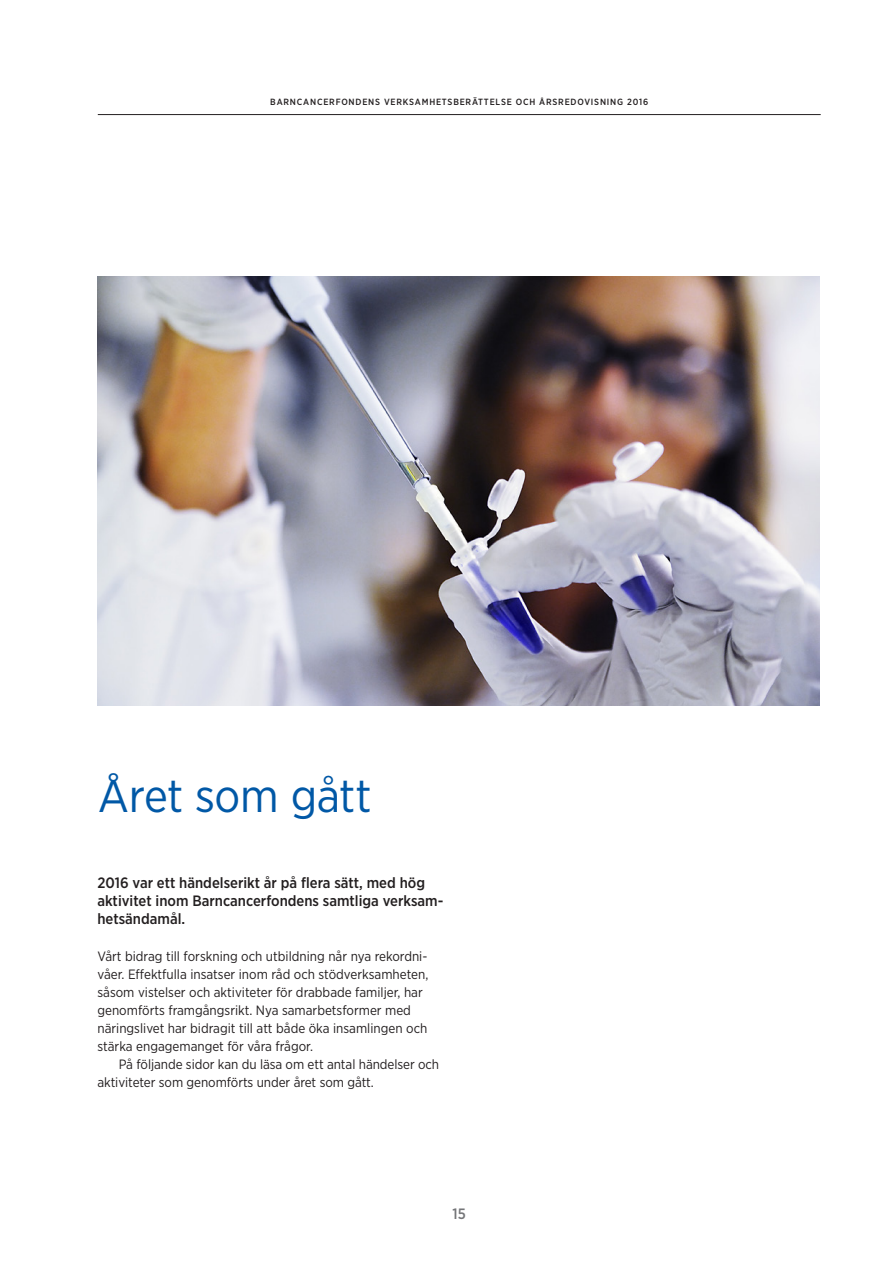
<style>
.page{position:relative;width:893px;height:1263px;background:#fff}
.page>*{position:absolute;margin:0;border:0;box-sizing:border-box;transform-origin:0 0}
.Huvudrubrik_2{font:46.5px "Gotham Narrow";letter-spacing:-.01em;color:#0158a6}
.Ingress{font:500 15px/18px "Gotham Narrow";color:#231f20}
.t1{font:500 15px "Gotham Narrow";color:#757679}
.Bröd{font:13.5px/18px "Gotham Narrow";color:#231f20}
.Bröd_indrag{font:13.5px/18px "Gotham Narrow";letter-spacing:-.005em;color:#231f20}
.t2{font:500 9px "Gotham Narrow";letter-spacing:.09em;color:#231f20}
</style>
<div class="page">
<hr style="left:98px;top:114px;width:723px;height:1px;background:#231f20">
<img style="left:98px;top:276px;width:722px;height:430px">
<p class="t2" style="left:270px;top:96px;width:379px">BARNCANCERFONDENS VERKSAMHETSBERÄTTELSE OCH ÅRSREDOVISNING 2016</p>
<p class="Huvudrubrik_2" style="left:98px;top:767px;width:275px">Året som gått</p>
<p class="Ingress" style="left:97px;top:874px;width:348px">2016 var ett händelserikt år på flera sätt, med hög aktivitet inom Barncancerfondens samtliga verksam&shy;hetsändamål.</p>
<p class="Bröd" style="left:97px;top:946px;width:332px">Vårt bidrag till forskning och utbildning når nya rekordni&shy;våer. Effektfulla insatser inom råd och stödverksamheten, såsom vistelser och aktiviteter för drabbade familjer, har genomförts framgångsrikt. Nya samarbetsformer med näringslivet har bidragit till att både öka insamlingen och stärka engagemanget för våra frågor.</p>
<p class="Bröd_indrag" style="left:97px;top:1054px;width:343px;text-indent:21px">På följande sidor kan du läsa om ett antal händelser och aktiviteter som genomförts under året som gått.</p>
<p class="t1" style="left:453px;top:1204px;width:15px">15</p>
</div>
